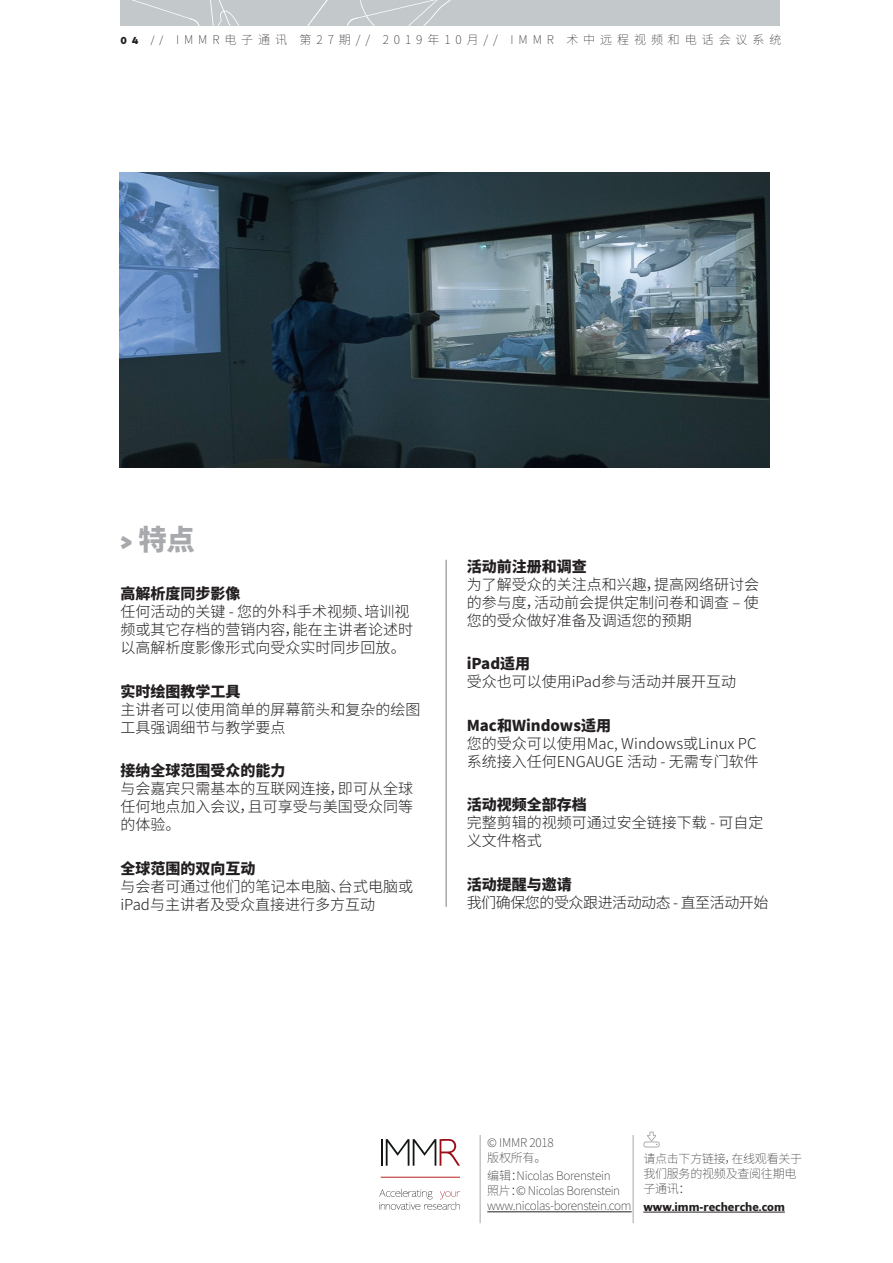
<style>
.page{position:relative;width:893px;height:1263px;background:#fff}
.page>*{position:absolute;margin:0;border:0;box-sizing:border-box;transform-origin:0 0}
.t1{font:900 28.35px "Noto Sans SC";color:#a8a9ad}
.t2{font:300 15px/18px "Noto Sans SC";color:#231f20}
.t3{font:900 15px "Noto Sans SC";color:#231f20}
.t4{font:300 15px "Noto Sans SC";letter-spacing:-.03em;color:#231f20}
.t5{font:100 12px/15px "Noto Sans SC";letter-spacing:-.02em;color:#231f20}
.t6{font:100 12px "Noto Sans SC";letter-spacing:.41em;color:#231f20}
.t7{font:700 12px "Supra Classic";color:#231f20}
.s1{font-family:"Supra Classic";font-weight:700}
.s2{font-family:"Supra"}
</style>
<div class="page">
<div style="left:120px;top:0;width:660px;height:26px;background:#c3c8ca"></div>
<svg style="left:132px;top:0;width:319px;height:26px"></svg>
<hr style="left:445px;top:560px;width:2px;height:347px;background:#a8a9ad">
<hr style="left:487px;top:1211px;width:145px;height:1px;background:#231f20">
<hr style="left:643px;top:1212px;width:142px;height:1px;background:#231f20">
<svg style="left:643px;top:1131px;width:17px;height:16px"></svg>
<hr style="left:381px;top:1139px;width:2px;height:27px;background:#121617">
<svg style="left:386px;top:1139px;width:74px;height:27px"></svg>
<svg style="left:379px;top:1189px;width:81px;height:21px"></svg>
<hr style="left:381px;top:1177px;width:79px;height:1px;background:#b5211d">
<hr style="left:633px;top:1135px;width:1px;height:88px;background:#a8a9ad">
<hr style="left:480px;top:1135px;width:1px;height:88px;background:#a8a9ad">
<img style="left:119px;top:172px;width:651px;height:296px">
<p class="t6" style="left:120px;top:32px;width:662px"><span class="s1">04</span> <span class="s2">//</span> IMMR电子通讯 第27期// 2019年10月// IMMR 术中远程视频和电话会议系统</p>
<h1 class="t1" style="left:121px;top:524px;width:76px"><span class="s1">&gt;</span> 特点</h1>
<p class="t3" style="left:120px;top:585px;width:121px">高解析度同步影像</p>
<p class="t2" style="left:120px;top:603px;width:294px">任何活动的关键 - 您的外科手术视频、培训视频或其它存档的营销内容，能在主讲者论述时以高解析度影像形式向受众实时同步回放。</p>
<p class="t3" style="left:120px;top:683px;width:121px">实时绘图教学工具</p>
<p class="t2" style="left:120px;top:701px;width:301px">主讲者可以使用简单的屏幕箭头和复杂的绘图工具强调细节与教学要点</p>
<p class="t3" style="left:120px;top:762px;width:166px">接纳全球范围受众的能力</p>
<p class="t2" style="left:120px;top:780px;width:294px;text-align:justify">与会嘉宾只需基本的互联网连接，即可从全球任何地点加入会议，且可享受与美国受众同等的体验。</p>
<p class="t3" style="left:120px;top:860px;width:136px">全球范围的双向互动</p>
<p class="t2" style="left:120px;top:878px;width:294px">与会者可通过他们的笔记本电脑、台式电脑或iPad与主讲者及受众直接进行多方互动</p>
<p class="t3" style="left:467px;top:558px;width:121px">活动前注册和调查</p>
<p class="t2" style="left:467px;top:575px;width:294px;text-align:justify">为了解受众的关注点和兴趣，提高网络研讨会的参与度，活动前会提供定制问卷和调查 – 使您的受众做好准备及调适您的预期</p>
<p class="t3" style="left:467px;top:655px;width:65px">iPad适用</p>
<p class="t2" style="left:467px;top:673px;width:271px">受众也可以使用iPad参与活动并展开互动</p>
<p class="t3" style="left:467px;top:717px;width:146px">Mac和Windows适用</p>
<p class="t2" style="left:467px;top:734px;width:294px">您的受众可以使用Mac, Windows或Linux PC系统接入任何ENGAUGE 活动 - 无需专门软件</p>
<p class="t3" style="left:467px;top:796px;width:121px">活动视频全部存档</p>
<p class="t2" style="left:467px;top:814px;width:298px">完整剪辑的视频可通过安全链接下载 - 可自定义文件格式</p>
<p class="t3" style="left:467px;top:876px;width:106px">活动提醒与邀请</p>
<p class="t4" style="left:467px;top:894px;width:303px">我们确保您的受众跟进活动动态 - 直至活动开始</p>
<p class="t5" style="left:487px;top:1135px;width:68px">© IMMR 2018版权所有。</p>
<p class="t5" style="left:487px;top:1168px;width:146px">编辑：Nicolas Borenstein<br>照片：© Nicolas Borenstein www.nicolas-borenstein.com</p>
<p class="t5" style="left:643px;top:1151px;width:160px">请点击下方链接，在线观看关于我们服务的视频及查阅往期电子通讯：</p>
<p class="t7" style="left:643px;top:1198px;width:143px">www.imm-recherche.com</p>
</div>
